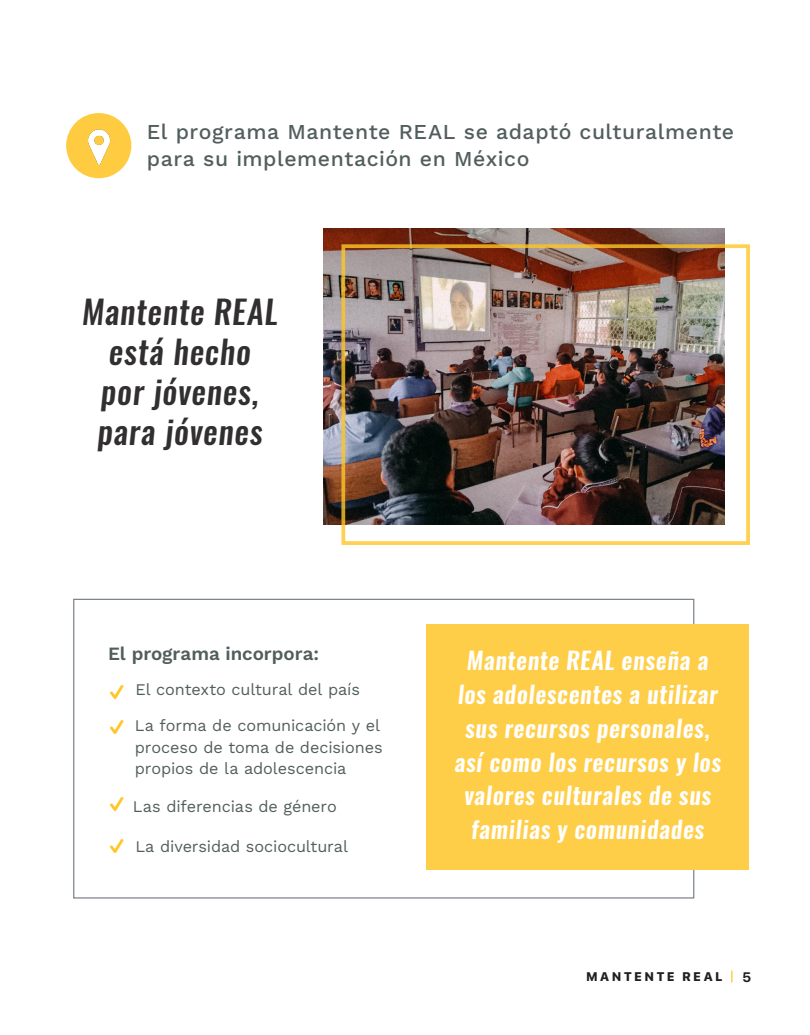
<style>
.page{position:relative;width:810px;height:1035px;background:#fff}
.page>*{position:absolute;margin:0;border:0;box-sizing:border-box;transform-origin:0 0}
.t1{font:40px "Entypo";color:#ffc627}
.t2{font:italic 500 32.5px/40px "Oswald";letter-spacing:.025em;color:#312f2f;text-align:center}
.t3{font:italic 600 23.75px/33.8px "Oswald";letter-spacing:.03em;color:#fff;text-align:center}
.Body_Text{font:500 21.25px/27.5px "Work Sans";letter-spacing:.025em;color:#525e5d}
.Body_Text-2{font:600 18.75px "Work Sans";letter-spacing:-.005em;color:#525e5d}
.Body_Text-3{font:16.25px/21.2px "Work Sans";letter-spacing:-.005em;color:#525e5d}
.t4{font:700 13.75px "SF Pro Display";color:#231f20}
.t5{font:800 12.5px "SF Pro Display";letter-spacing:.23em;color:#231f20}
</style>
<div class="page">
<svg style="left:731px;top:971px;width:1px;height:12px"></svg>
<div style="left:66px;top:113px;width:65px;height:65px;background:#ffcc41;border-radius:50%"></div>
<div style="left:427px;top:624px;width:322px;height:246px;background:#ffce48"></div>
<img style="left:323px;top:228px;width:402px;height:296px">
<div style="left:341px;top:244px;width:409px;height:301px;border:4px solid #ffc627"></div>
<img style="left:74px;top:122px;width:49px;height:49px">
<p class="Body_Text" style="left:147px;top:117px;width:589px">El programa Mantente REAL se adaptó culturalmente para su implementación en México</p>
<p class="t2" style="left:82px;top:292px;width:197px">Mantente REAL está hecho</p>
<p class="t2" style="left:101px;top:372px;width:160px">por jóvenes,</p>
<p class="t2" style="left:97px;top:412px;width:167px">para jóvenes</p>
<p class="Body_Text-2" style="left:108px;top:639px;width:213px">El programa incorpora:</p>
<p class="t1" style="left:108px;top:665px;width:19px">W</p>
<p class="t1" style="left:108px;top:700px;width:19px">W</p>
<p class="t1" style="left:108px;top:777px;width:19px">W</p>
<p class="t1" style="left:108px;top:819px;width:19px">W</p>
<p class="Body_Text-3" style="left:136px;top:679px;width:226px">El contexto cultural del país</p>
<p class="Body_Text-3" style="left:135px;top:714px;width:249px">La forma de comunicación y el proceso de toma de decisiones propios de la adolescencia</p>
<p class="Body_Text-3" style="left:133px;top:795px;width:205px">Las diferencias de género</p>
<p class="Body_Text-3" style="left:135px;top:835px;width:214px">La diversidad sociocultural</p>
<p class="t3" style="left:454px;top:644px;width:268px">Mantente REAL enseña a los adolescentes a utilizar sus recursos personales, así como los recursos y los valores culturales de sus familias y comunidades</p>
<p class="t5" style="left:586px;top:968px;width:138px">MANTENTE REAL</p>
<p class="t4" style="left:742px;top:967px;width:10px">5</p>
</div>
